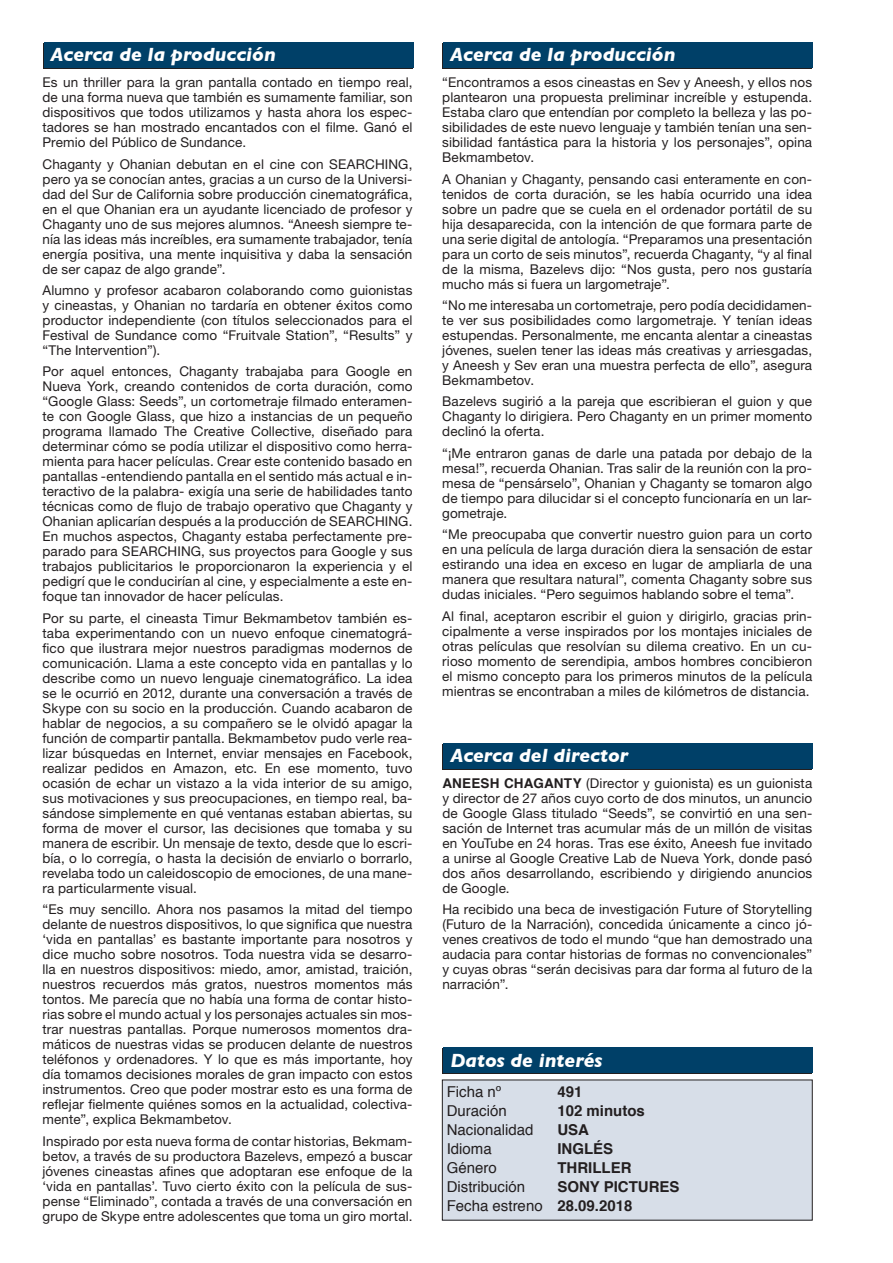
<style>
.page{position:relative;width:893px;height:1263px;background:#fff}
.page>*{position:absolute;margin:0;border:0;box-sizing:border-box;transform-origin:0 0}
.t1{font:italic 700 19.5px "Gill Sans";color:#fff}
.t2{font:15px "Helvetica";color:#231f20}
.t3{font:700 15px "Helvetica";color:#231f20}
.t4{font:13.5px/15px "Helvetica Neue";letter-spacing:.01em;color:#231f20;text-align:justify}
.s1{font-family:"Helvetica";font-weight:700}
.s2{font-weight:700}
</style>
<div class="page">
<div style="left:43px;top:44px;width:369px;height:25px;background:#231f20"></div>
<div style="left:44px;top:43px;width:370px;height:25px;background:#004068"></div>
<div style="left:442px;top:1049px;width:370px;height:25px;background:#231f20"></div>
<div style="left:443px;top:1048px;width:370px;height:25px;background:#004068"></div>
<div style="left:442px;top:1080px;width:370px;height:140px;background:#d7dee8"></div>
<div style="left:442px;top:744px;width:370px;height:26px;background:#231f20"></div>
<div style="left:443px;top:743px;width:370px;height:26px;background:#004068"></div>
<div style="left:442px;top:44px;width:370px;height:25px;background:#231f20"></div>
<div style="left:443px;top:43px;width:370px;height:25px;background:#004068"></div>
<p class="t1" style="left:51px;top:43px;width:227px">Acerca de la producción</p>
<p class="t4" style="left:43px;top:75px;width:371px">Es un thriller para la gran pantalla contado en tiempo real, de una forma nueva que también es sumamente familiar, son dispositivos que todos utilizamos y hasta ahora los espec&shy;tadores se han mostrado encantados con el filme. Ganó el Premio del Público de Sundance.</p>
<p class="t4" style="left:43px;top:156px;width:371px">Chaganty y Ohanian debutan en el cine con SEARCHING, pero ya se conocían antes, gracias a un curso de la Universi&shy;dad del Sur de California sobre producción cinematográfica, en el que Ohanian era un ayudante licenciado de profesor y Chaganty uno de sus mejores alumnos. “Aneesh siempre te&shy;nía las ideas más increíbles, era sumamente trabajador, tenía energía positiva, una mente inquisitiva y daba la sensación de ser capaz de algo grande”.</p>
<p class="t4" style="left:43px;top:282px;width:371px">Alumno y profesor acabaron colaborando como guionistas y cineastas, y Ohanian no tardaría en obtener éxitos como productor independiente (con títulos seleccionados para el Festival de Sundance como “Fruitvale Station”, “Results” y “The Intervention”).</p>
<p class="t4" style="left:43px;top:364px;width:371px">Por aquel entonces, Chaganty trabajaba para Google en Nueva York, creando contenidos de corta duración, como “Google Glass: Seeds”, un cortometraje filmado enteramen&shy;te con Google Glass, que hizo a instancias de un pequeño programa llamado The Creative Collective, diseñado para determinar cómo se podía utilizar el dispositivo como herra&shy;mienta para hacer películas. Crear este contenido basado en pantallas -entendiendo pantalla en el sentido más actual e in&shy;teractivo de la palabra- exigía una serie de habilidades tanto técnicas como de flujo de trabajo operativo que Chaganty y Ohanian aplicarían después a la producción de SEARCHING.<br>En muchos aspectos, Chaganty estaba perfectamente pre&shy;parado para SEARCHING, sus proyectos para Google y sus trabajos publicitarios le proporcionaron la experiencia y el pedigrí que le conducirían al cine, y especialmente a este en&shy;foque tan innovador de hacer películas.</p>
<p class="t4" style="left:43px;top:610px;width:371px">Por su parte, el cineasta Timur Bekmambetov también es&shy;taba experimentando con un nuevo enfoque cinematográ&shy;fico que ilustrara mejor nuestros paradigmas modernos de comunicación. Llama a este concepto vida en pantallas y lo describe como un nuevo lenguaje cinematográfico. La idea se le ocurrió en 2012, durante una conversación a través de Skype con su socio en la producción. Cuando acabaron de hablar de negocios, a su compañero se le olvidó apagar la función de compartir pantalla. Bekmambetov pudo verle rea&shy;lizar búsquedas en Internet, enviar mensajes en Facebook, realizar pedidos en Amazon, etc. En ese momento, tuvo ocasión de echar un vistazo a la vida interior de su amigo, sus motivaciones y sus preocupaciones, en tiempo real, ba&shy;sándose simplemente en qué ventanas estaban abiertas, su forma de mover el cursor, las decisiones que tomaba y su manera de escribir. Un mensaje de texto, desde que lo escri&shy;bía, o lo corregía, o hasta la decisión de enviarlo o borrarlo, revelaba todo un caleidoscopio de emociones, de una mane&shy;ra particularmente visual.</p>
<p class="t4" style="left:43px;top:902px;width:371px">“Es muy sencillo. Ahora nos pasamos la mitad del tiempo delante de nuestros dispositivos, lo que significa que nuestra ‘vida en pantallas’ es bastante importante para nosotros y dice mucho sobre nosotros. Toda nuestra vida se desarro&shy;lla en nuestros dispositivos: miedo, amor, amistad, traición, nuestros recuerdos más gratos, nuestros momentos más tontos. Me parecía que no había una forma de contar histo&shy;rias sobre el mundo actual y los personajes actuales sin mos&shy;trar nuestras pantallas. Porque numerosos momentos dra&shy;máticos de nuestras vidas se producen delante de nuestros teléfonos y ordenadores. Y lo que es más importante, hoy día tomamos decisiones morales de gran impacto con estos instrumentos. Creo que poder mostrar esto es una forma de reflejar fielmente quiénes somos en la actualidad, colectiva&shy;mente”, explica Bekmambetov.</p>
<p class="t4" style="left:43px;top:1133px;width:371px">Inspirado por esta nueva forma de contar historias, Bekmam&shy;betov, a través de su productora Bazelevs, empezó a buscar jóvenes cineastas afines que adoptaran ese enfoque de la ‘vida en pantallas’. Tuvo cierto éxito con la película de sus&shy;pense “Eliminado”, contada a través de una conversación en grupo de Skype entre adolescentes que toma un giro mortal.</p>
<p class="t1" style="left:450px;top:43px;width:227px">Acerca de la producción</p>
<p class="t4" style="left:442px;top:75px;width:371px">“Encontramos a esos cineastas en Sev y Aneesh, y ellos nos plantearon una propuesta preliminar increíble y estupenda.<br>Estaba claro que entendían por completo la belleza y las po&shy;sibilidades de este nuevo lenguaje y también tenían una sen&shy;sibilidad fantástica para la historia y los personajes”, opina Bekmambetov.</p>
<p class="t4" style="left:442px;top:171px;width:371px">A Ohanian y Chaganty, pensando casi enteramente en con&shy;tenidos de corta duración, se les había ocurrido una idea sobre un padre que se cuela en el ordenador portátil de su hija desaparecida, con la intención de que formara parte de una serie digital de antología. “Preparamos una presentación para un corto de seis minutos”, recuerda Chaganty, “y al final de la misma, Bazelevs dijo: “Nos gusta, pero nos gustaría mucho más si fuera un largometraje”.</p>
<p class="t4" style="left:442px;top:297px;width:371px">“No me interesaba un cortometraje, pero podía decididamen&shy;te ver sus posibilidades como largometraje. Y tenían ideas estupendas. Personalmente, me encanta alentar a cineastas jóvenes, suelen tener las ideas más creativas y arriesgadas, y Aneesh y Sev eran una muestra perfecta de ello”, asegura Bekmambetov.</p>
<p class="t4" style="left:442px;top:394px;width:371px">Bazelevs sugirió a la pareja que escribieran el guion y que Chaganty lo dirigiera. Pero Chaganty en un primer momento declinó la oferta.</p>
<p class="t4" style="left:442px;top:445px;width:371px">“¡Me entraron ganas de darle una patada por debajo de la mesa!”, recuerda Ohanian. Tras salir de la reunión con la pro&shy;mesa de “pensárselo”, Ohanian y Chaganty se tomaron algo de tiempo para dilucidar si el concepto funcionaría en un lar&shy;gometraje.</p>
<p class="t4" style="left:442px;top:527px;width:371px">“Me preocupaba que convertir nuestro guion para un corto en una película de larga duración diera la sensación de estar estirando una idea en exceso en lugar de ampliarla de una manera que resultara natural”, comenta Chaganty sobre sus dudas iniciales. “Pero seguimos hablando sobre el tema”.</p>
<p class="t4" style="left:442px;top:608px;width:371px">Al final, aceptaron escribir el guion y dirigirlo, gracias prin&shy;cipalmente a verse inspirados por los montajes iniciales de otras películas que resolvían su dilema creativo. En un cu&shy;rioso momento de serendipia, ambos hombres concibieron el mismo concepto para los primeros minutos de la película mientras se encontraban a miles de kilómetros de distancia.</p>
<p class="t1" style="left:450px;top:744px;width:179px">Acerca del director</p>
<p class="t4" style="left:442px;top:775px;width:371px"><span class="s1">ANEESH CHAGANTY</span> (Director y guionista) es un guionista y director de 27 años cuyo corto de dos minutos, un anuncio de Google Glass titulado “Seeds”, se convirtió en una sen&shy;sación de Internet tras acumular más de un millón de visitas en YouTube en 24 horas. Tras ese éxito, Aneesh fue invitado a unirse al Google Creative Lab de Nueva York, donde pasó dos años desarrollando, escribiendo y dirigiendo anuncios de Google.</p>
<p class="t4" style="left:442px;top:902px;width:371px">Ha recibido una beca de investigación Future of Storytelling (Futuro de la Narración), concedida únicamente a cinco jó&shy;venes creativos de todo el mundo “que han demostrado una audacia para contar historias de formas no convencionales” y cuyas obras “serán decisivas para dar forma al futuro de la narración”.</p>
<p class="t1" style="left:450px;top:1048px;width:154px">Datos de interés</p>
<p class="t2" style="left:447px;top:1080px;width:56px">Ficha nº</p>
<p class="t3" style="left:557px;top:1079px;width:27px">491</p>
<p class="t2" style="left:447px;top:1099px;width:62px">Duración</p>
<p class="t3" style="left:557px;top:1098px;width:89px">102 minutos</p>
<p class="t2" style="left:447px;top:1118px;width:88px">Nacionalidad</p>
<p class="t3" style="left:557px;top:1117px;width:33px">USA</p>
<p class="t2" style="left:447px;top:1137px;width:47px">Idioma</p>
<p class="t3" style="left:557px;top:1136px;width:57px">INGLÉS</p>
<p class="t2" style="left:447px;top:1156px;width:52px">Género</p>
<p class="t3" style="left:557px;top:1155px;width:76px">THRILLER</p>
<p class="t2" style="left:447px;top:1175px;width:80px">Distribución</p>
<p class="t3" style="left:557px;top:1174px;width:124px">SONY PICTURES</p>
<p class="t2" style="left:447px;top:1194px;width:187px">Fecha estreno <span class="s2">28.09.2018</span></p>
</div>
